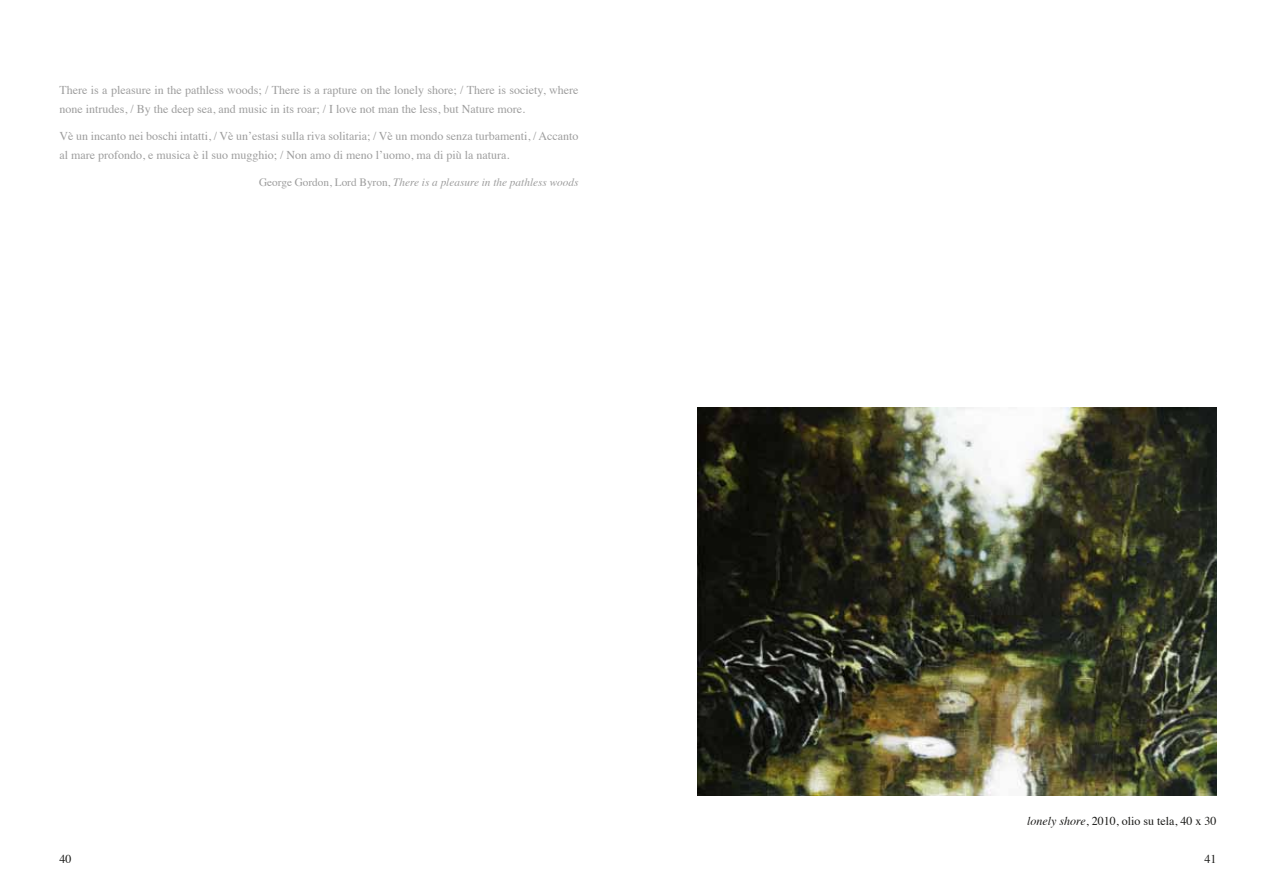
<style>
.page{position:relative;width:1276px;height:893px;background:#fff}
.page>*{position:absolute;margin:0;border:0;box-sizing:border-box;transform-origin:0 0}
.t1{font:12px/18.8px "Times";color:#9d9d9d}
.t2{font:12px "Times";color:#1a1a18}
.t3{font:italic 11.25px "Times";color:#9d9d9d}
.s1{font-style:normal}
.s2{font-style:italic}
</style>
<div class="page">
<img style="left:697px;top:407px;width:519px;height:388px">
<p class="t1" style="left:60px;top:80px;width:520px">There is a pleasure in the pathless woods; / There is a rapture on the lonely shore; / There is society, where none intrudes, / By the deep sea, and music in its roar; / I love not man the less, but Nature more.</p>
<p class="t1" style="left:60px;top:126px;width:520px">Vè un incanto nei boschi intatti, / Vè un’estasi sulla riva solitaria; / Vè un mondo senza turbamenti, / Accanto al mare profondo, e musica è il suo mugghio; / Non amo di meno l’uomo, ma di più la natura.</p>
<p class="t3" style="left:259px;top:172px;width:321px"><span class="s1">George Gordon, Lord Byron,</span> There is a pleasure in the pathless woods</p>
<p class="t2" style="left:1027px;top:810px;width:191px"><span class="s2">lonely shore</span>, 2010, olio su tela, 40 x 30</p>
<p class="t2" style="left:60px;top:848px;width:13px">40</p>
<p class="t2" style="left:1204px;top:848px;width:13px">41</p>
</div>
